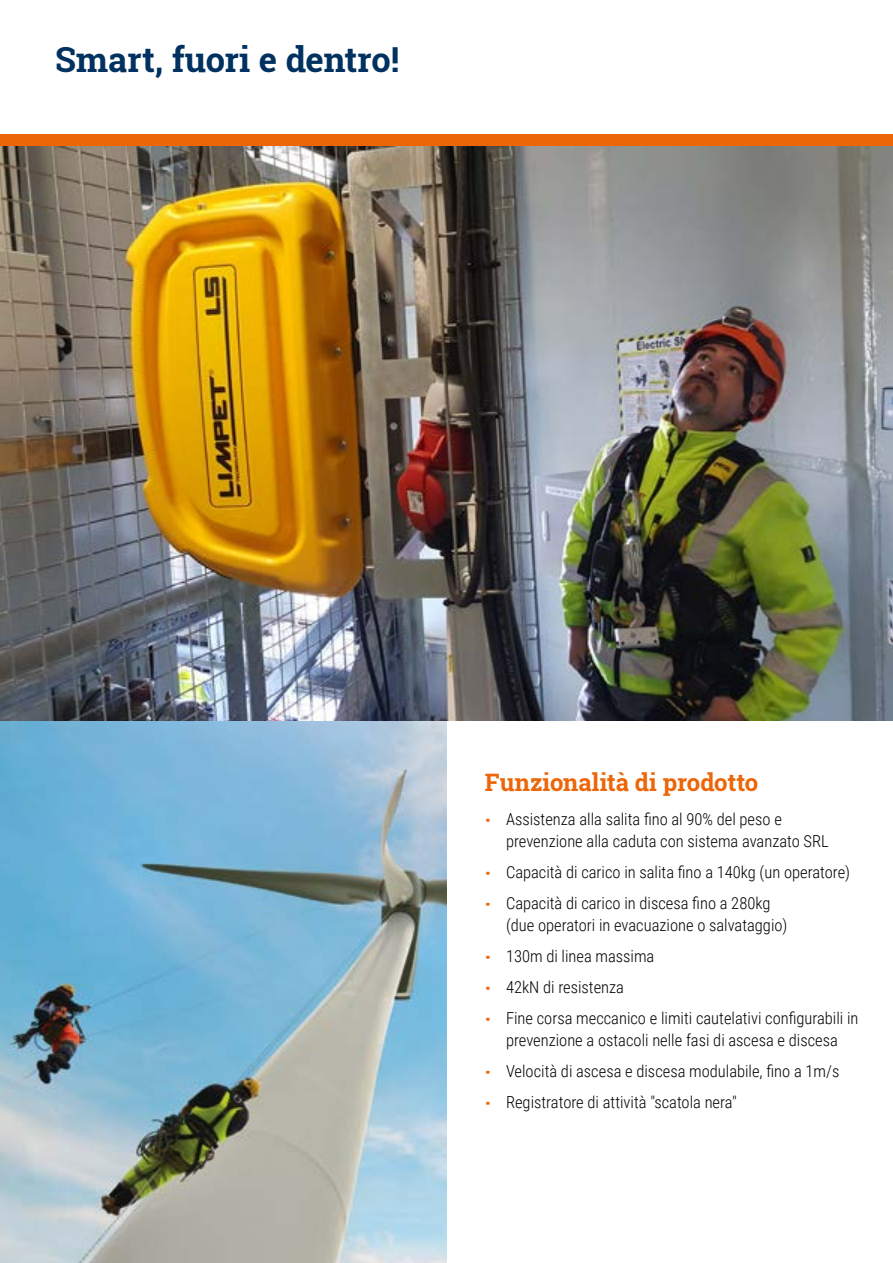
<style>
.page{position:relative;width:893px;height:1263px;background:#fff}
.page>*{position:absolute;margin:0;border:0;box-sizing:border-box;transform-origin:0 0}
.t1{font:700 34.5px "Roboto Slab";letter-spacing:-.005em;color:#003160}
.t2{font:700 24px "Roboto Slab";letter-spacing:-.005em;color:#ec6608}
.t3{font:300 16.5px/30.8px "Roboto Condensed";color:#000}
.s1{font-family:"Roboto Slab";font-weight:700;font-size:22.5px;color:#ec6608}
</style>
<div class="page">
<div style="left:0;top:134px;width:893px;height:13px;background:#ec6608"></div>
<img style="left:0;top:721px;width:446px;height:542px">
<img style="left:0;top:147px;width:893px;height:574px">
<h1 class="t1" style="left:55px;top:36px;width:345px">Smart, fuori e dentro!</h1>
<h2 class="t2" style="left:485px;top:765px;width:275px">Funzionalità di prodotto</h2>
<p class="t3" style="left:506px;top:807px;width:324px;line-height:22.5px;text-indent:-21px"><span class="s1">·</span> Assistenza alla salita fino al 90% del peso e prevenzione alla caduta con sistema avanzato SRL</p>
<p class="t3" style="left:485px;top:856px;width:367px"><span class="s1">·</span> Capacità di carico in salita fino a 140kg (un operatore) <span class="s1">·</span> Capacità di carico in discesa fino a 280kg</p>
<p class="t3" style="left:485px;top:909px;width:375px;text-indent:21px">(due operatori in evacuazione o salvataggio)<br><span class="s1">·</span> 130m di linea massima<br><span class="s1">·</span> 42kN di resistenza<br><span class="s1">·</span> Fine corsa meccanico e limiti cautelativi configurabili in</p>
<p class="t3" style="left:485px;top:1024px;width:356px;text-align:justify;text-indent:21px">prevenzione a ostacoli nelle fasi di ascesa e discesa <span class="s1">·</span> Velocità di ascesa e discesa modulabile, fino a 1m/s <span class="s1">·</span> Registratore di attività "scatola nera"</p>
</div>
